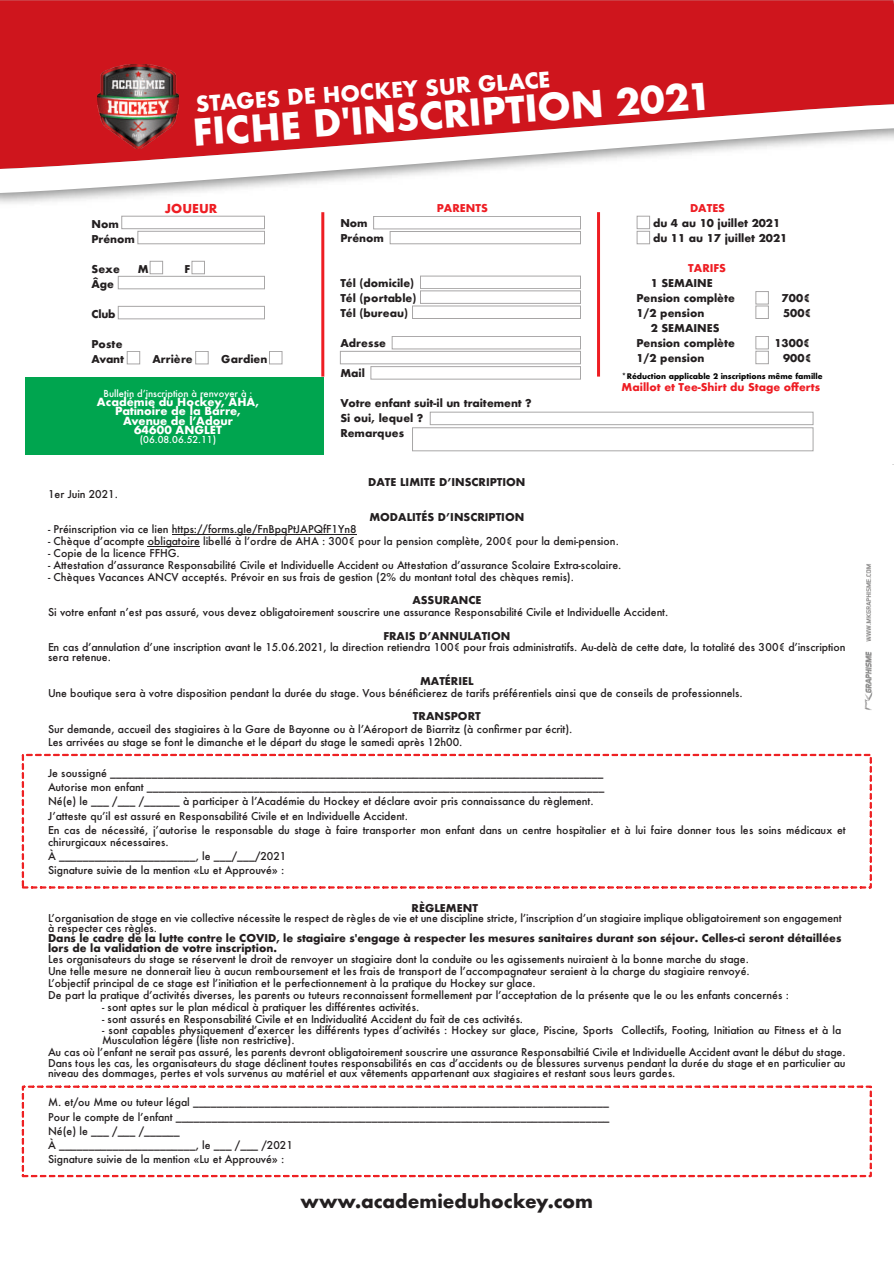
<style>
.page{position:relative;width:894px;height:1264px;background:#fff}
.page>*{position:absolute;margin:0;border:0;box-sizing:border-box;transform-origin:0 0}
.t1{font:700 36px "Futura";color:#fff}
.t2{font:700 21px "Futura";color:#fff}
.t3{font:700 18px "Futura";color:#231f20}
.t4{font:700 12px "Futura";color:#ee1d23}
.t5{font:700 10.95px/9.4px "Futura";color:#fff;text-align:center}
.t6{font:500 10.5px/14.2px "Futura";color:#231f20}
.t7{font:500 10.5px/11.9px "Futura";color:#231e1f}
.t8{font:700 10.5px/15px "Futura";color:#231f20}
.t9{font:700 10.5px/9.9px "Futura";color:#231e1f}
.t10{font:700 10.5px "Futura";color:#ee1d23}
.t11{font:500 9.45px "Futura";color:#fff}
.t12{font:700 7.5px "Futura";color:#000}
</style>
<div class="page">
<svg style="left:0;top:0;width:848px;height:193px;fill:#cf151d"></svg>
<img style="left:98px;top:64px;width:81px;height:84px">
<div style="left:26px;top:376px;width:298px;height:78px;background:#00a54f"></div>
<hr style="left:321px;top:212px;width:3px;height:164px;background:#ee1e23">
<hr style="left:596px;top:212px;width:3px;height:164px;background:#ee1e23">
<div style="left:22px;top:753px;width:849px;height:135px;background:#fff;border:2px dashed #ee2123"></div>
<div style="left:22px;top:1085px;width:849px;height:91px;background:#fff;border:2px dashed #ee2123"></div>
<hr style="left:172px;top:534px;width:184px;height:1px;background:#231f20">
<hr style="left:148px;top:546px;width:52px;height:1px;background:#231f20">
<img style="left:848px;top:0;width:45px;height:1178px">
<h2 class="t2" style="left:195px;top:94px;width:357px;rotate:-4deg">STAGES DE HOCKEY SUR GLACE</h2>
<h1 class="t1" style="left:192px;top:116px;width:521px;rotate:-4deg">FICHE D'INSCRIPTION 2021</h1>
<p class="t4" style="left:165px;top:203px;width:54px">JOUEUR</p>
<p class="t8" style="left:91px;top:217px;width:45px">Nom<br>Prénom</p>
<p class="t8" style="left:91px;top:263px;width:30px">Sexe</p>
<p class="t8" style="left:138px;top:263px;width:12px">M</p>
<p class="t8" style="left:184px;top:263px;width:7px">F</p>
<p class="t8" style="left:91px;top:278px;width:24px">Âge</p>
<p class="t8" style="left:91px;top:308px;width:26px">Club</p>
<p class="t8" style="left:91px;top:338px;width:34px">Poste<br>Avant</p>
<p class="t8" style="left:152px;top:353px;width:42px">Arrière</p>
<p class="t8" style="left:221px;top:353px;width:48px">Gardien</p>
<p class="t11" style="left:103px;top:388px;width:150px">Bulletin dʼinscription à renvoyer à :</p>
<p class="t5" style="left:97px;top:398px;width:163px">Académie du Hockey, AHA,<br>Patinoire de la Barre,<br>Avenue de l’Adour<br>64600 ANGLET</p>
<p class="t11" style="left:140px;top:435px;width:78px">(06.08.06.52.11)</p>
<p class="t6" style="left:48px;top:487px;width:71px">1er Juin 2021.</p>
<p class="t10" style="left:436px;top:203px;width:52px">PARENTS</p>
<p class="t8" style="left:340px;top:216px;width:45px">Nom<br>Prénom</p>
<p class="t8" style="left:340px;top:276px;width:77px">Tél (domicile)<br>Tél (portable)<br>Tél (bureau)</p>
<p class="t8" style="left:340px;top:336px;width:47px">Adresse</p>
<p class="t8" style="left:340px;top:366px;width:26px">Mail</p>
<p class="t8" style="left:340px;top:396px;width:193px">Votre enfant suit-il un traitement ?<br>Si oui, lequel ?<br>Remarques</p>
<p class="t8" style="left:368px;top:475px;width:159px">DATE LIMITE D’INSCRIPTION</p>
<p class="t8" style="left:369px;top:511px;width:156px">MODALITÉS D’INSCRIPTION</p>
<p class="t10" style="left:689px;top:203px;width:37px">DATES</p>
<p class="t8" style="left:653px;top:216px;width:136px">du 4 au 10 juillet 2021 du 11 au 17 juillet 2021</p>
<p class="t10" style="left:688px;top:263px;width:39px">TARIFS</p>
<p class="t8" style="left:636px;top:276px;width:100px;text-indent:14px">1 SEMAINE<br>Pension complète</p>
<p class="t8" style="left:781px;top:291px;width:31px">700€</p>
<p class="t8" style="left:636px;top:306px;width:69px">1/2 pension</p>
<p class="t8" style="left:782px;top:306px;width:30px">500€</p>
<p class="t8" style="left:636px;top:321px;width:100px;text-align:center">2 SEMAINES<br>Pension complète</p>
<p class="t8" style="left:774px;top:336px;width:37px">1300€</p>
<p class="t8" style="left:636px;top:351px;width:69px">1/2 pension</p>
<p class="t8" style="left:782px;top:351px;width:30px">900€</p>
<p class="t12" style="left:621px;top:372px;width:202px">*Réduction applicable 2 inscriptions même famille</p>
<p class="t10" style="left:621px;top:382px;width:200px">Maillot et Tee-Shirt du Stage offerts</p>
<p class="t6" style="left:48px;top:523px;width:310px">- Préinscription via ce lien https://forms.gle/FnBpqPtJAPQfF1Yn8</p>
<p class="t6" style="left:48px;top:535px;width:572px">- Chèque dʼacompte obligatoire libellé à lʼordre de AHA : 300€ pour la pension complète, 200€ pour la demi-pension.</p>
<p class="t6" style="left:48px;top:546px;width:133px">- Copie de la licence FFHG.</p>
<p class="t6" style="left:48px;top:558px;width:574px">- Attestation dʼassurance Responsabilité Civile et Individuelle Accident ou Attestation dʼassurance Scolaire Extra-scolaire.</p>
<p class="t6" style="left:48px;top:570px;width:527px">- Chèques Vacances ANCV acceptés. Prévoir en sus frais de gestion (2% du montant total des chèques remis).</p>
<p class="t8" style="left:412px;top:593px;width:70px">ASSURANCE</p>
<p class="t6" style="left:48px;top:605px;width:621px">Si votre enfant nʼest pas assuré, vous devez obligatoirement souscrire une assurance Responsabilité Civile et Individuelle Accident.</p>
<p class="t8" style="left:383px;top:629px;width:128px">FRAIS D’ANNULATION</p>
<p class="t6" style="left:48px;top:643px;width:798px;line-height:9.9px">En cas dʼannulation dʼune inscription avant le 15.06.2021, la direction retiendra 100€ pour frais administratifs. Au-delà de cette date, la totalité des 300€ dʼinscription sera retenue.</p>
<p class="t8" style="left:420px;top:674px;width:55px">MATÉRIEL</p>
<p class="t6" style="left:48px;top:686px;width:696px">Une boutique sera à votre disposition pendant la durée du stage. Vous bénéficierez de tarifs préférentiels ainsi que de conseils de professionnels.</p>
<p class="t8" style="left:413px;top:710px;width:69px">TRANSPORT</p>
<p class="t6" style="left:48px;top:723px;width:526px;line-height:13px">Sur demande, accueil des stagiaires à la Gare de Bayonne ou à lʼAéroport de Biarritz (à confirmer par écrit).<br>Les arrivées au stage se font le dimanche et le départ du stage le samedi après 12h00.</p>
<p class="t6" style="left:48px;top:766px;width:798px">Je soussigné ___________________________________________________________________________________<br>Autorise mon enfant _____________________________________________________________________________<br>Né(e) le ___ /___ /______ à participer à lʼAcadémie du Hockey et déclare avoir pris connaissance du règlement.<br>Jʼatteste quʼil est assuré en Responsabilité Civile et en Individuelle Accident.<br>En cas de nécessité, jʼautorise le responsable du stage à faire transporter mon enfant dans un centre hospitalier et à lui faire donner tous les soins médicaux et</p>
<p class="t6" style="left:48px;top:835px;width:240px">chirurgicaux nécessaires.<br>À _______________________, le ___/___/2021<br>Signature suivie de la mention «Lu et Approuvé» :</p>
<p class="t9" style="left:411px;top:904px;width:68px">RÈGLEMENT</p>
<p class="t7" style="left:48px;top:913px;width:794px;line-height:9.9px">Lʼorganisation de stage en vie collective nécessite le respect de règles de vie et une discipline stricte, lʼinscription dʼun stagiaire implique obligatoirement son engagement à respecter ces règles.</p>
<p class="t9" style="left:48px;top:933px;width:794px">Dans le cadre de la lutte contre le COVID, le stagiaire s'engage à respecter les mesures sanitaires durant son séjour. Celles-ci seront détaillées lors de la validation de votre inscription.</p>
<p class="t7" style="left:48px;top:954px;width:742px">Les organisateurs du stage se réservent le droit de renvoyer un stagiaire dont la conduite ou les agissements nuiraient à la bonne marche du stage.<br>Une telle mesure ne donnerait lieu à aucun remboursement et les frais de transport de lʼaccompagnateur seraient à la charge du stagiaire renvoyé.<br>Lʼobjectif principal de ce stage est lʼinitiation et le perfectionnement à la pratique du Hockey sur glace.<br>De part la pratique dʼactivités diverses, les parents ou tuteurs reconnaissent formellement par lʼacceptation de la présente que le ou les enfants concernés :</p>
<p class="t7" style="left:102px;top:1001px;width:318px">- sont aptes sur le plan médical à pratiquer les différentes activités.</p>
<p class="t7" style="left:102px;top:1013px;width:422px">- sont assurés en Responsabilité Civile et en Individualité Accident du fait de ces activités.</p>
<p class="t7" style="left:102px;top:1026px;width:740px;line-height:9.9px">- sont capables physiquement dʼexercer les différents types dʼactivités : Hockey sur glace, Piscine, Sports Collectifs, Footing, Initiation au Fitness et à la<br>Musculation légère (liste non restrictive).</p>
<p class="t6" style="left:48px;top:1046px;width:798px;line-height:11.9px">Au cas où lʼenfant ne serait pas assuré, les parents devront obligatoirement souscrire une assurance Responsabiltié Civile et Individuelle Accident avant le début du stage.<br>Dans tous les cas, les organisateurs du stage déclinent toutes responsabilités en cas dʼaccidents ou de blessures survenus pendant la durée du stage et en particulier au</p>
<p class="t6" style="left:48px;top:1066px;width:628px">niveau des dommages, pertes et vols survenus au matériel et aux vêtements appartenant aux stagiaires et restant sous leurs gardes.</p>
<p class="t6" style="left:48px;top:1095px;width:562px">M. et/ou Mme ou tuteur légal ______________________________________________________________________ Pour le compte de lʼenfant _________________________________________________________________________ Né(e) le ___ /___ /______<br>À _______________________, le ___ /___ /2021<br>Signature suivie de la mention «Lu et Approuvé» :</p>
<h3 class="t3" style="left:300px;top:1192px;width:294px">www.academieduhockey.com</h3>
</div>
